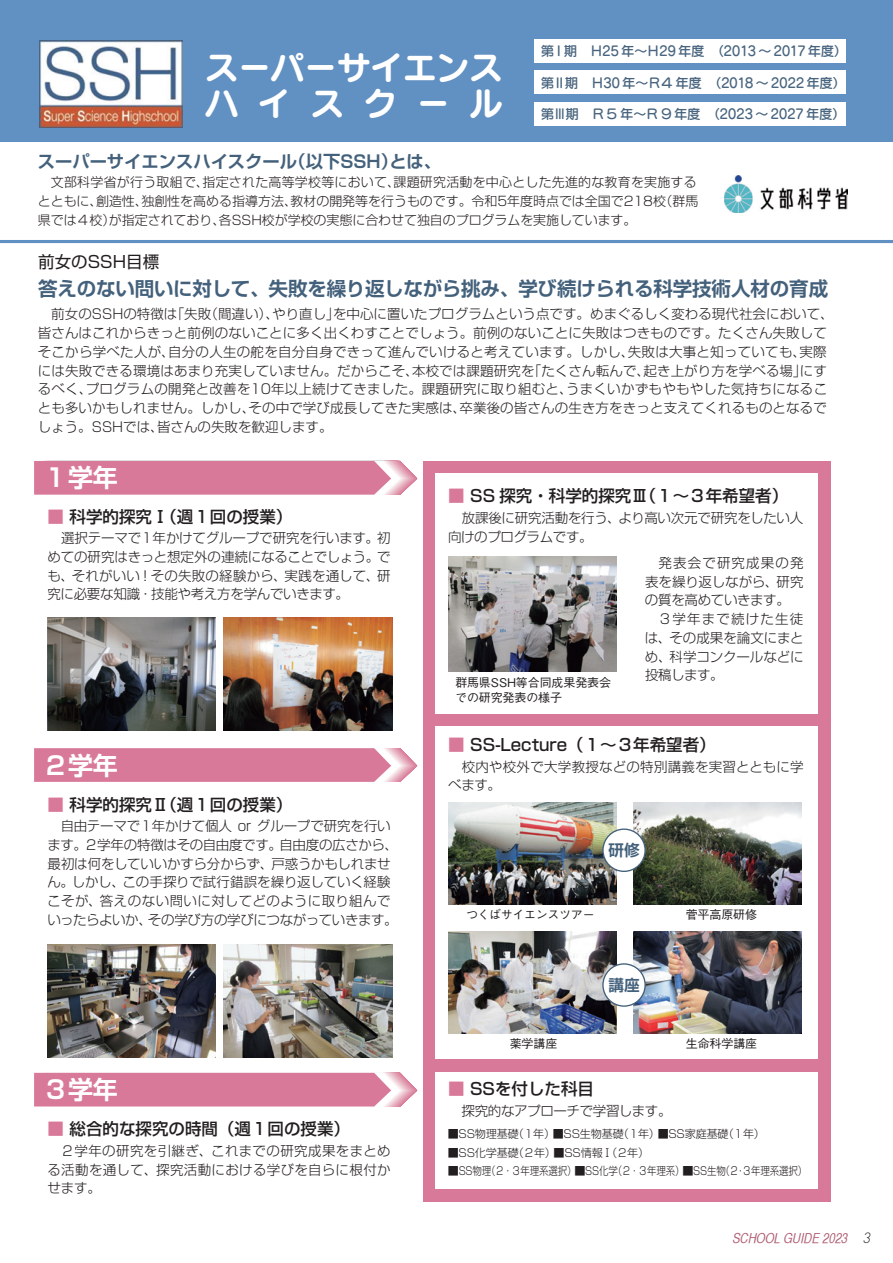
<style>
.page{position:relative;width:893px;height:1263px;background:#fff}
.page>*{position:absolute;margin:0;border:0;box-sizing:border-box;transform-origin:0 0}
.t1{font:33.15px/36px "Seurat Pro B";color:#fff}
.t2{font:700 25.05px "Shin Go Pro De";color:#fff}
.t3{font:700 19.5px "Shin Go Pro De";letter-spacing:-.01em;color:#44617c}
.t4{font:700 17.25px "Shin Go Pro De";color:#44617c}
.t5{font:500 16.5px "Shin Go Pro";color:#231f20}
.t6{font:16.5px "Shin Go Pro";color:#231f20}
.t7{font:700 15.6px "Shin Go Pro De";color:#44617c}
.t8{font:13.8px "Helvetica CY Oblique";color:#af5e73}
.t9{font:300 13.5px/18.8px "Shin Go Pro";letter-spacing:.01em;color:#231f20}
.t10{font:300 13.5px/18.8px "Shin Go Pro";letter-spacing:-.015em;color:#231f20}
.t11{font:13.5px "Seurat Pro DB";letter-spacing:-.035em;color:#48647e}
.t12{font:300 13.5px/18.8px "Shin Go Pro";letter-spacing:-.02em;color:#231f20}
.t13{font:13.5px "Seurat Pro DB";letter-spacing:-.06em;color:#48647e}
.t14{font:300 13.5px "Shin Go Pro";letter-spacing:-.025em;color:#231f20}
.t15{font:300 12.9px/18.8px "Shin Go Pro";color:#231f20}
.t16{font:500 12px/15px "Gothic BBB Pr 5";letter-spacing:-.01em;color:#231f20}
.t17{font:300 11.1px "Shin Go Pro";letter-spacing:-.02em;color:#231f20}
.s1{color:#d97999}
.s2{font-family:"Futura";font-weight:300;font-style:italic;color:#231f20}
</style>
<div class="page">
<div style="left:423px;top:461px;width:407px;height:740px;background:#d97999"></div>
<div style="left:435px;top:473px;width:383px;height:241px;background:#fff"></div>
<div style="left:435px;top:1072px;width:383px;height:117px;background:#fff"></div>
<div style="left:435px;top:726px;width:383px;height:333px;background:#fff"></div>
<svg style="left:34px;top:461px;width:383px;height:34px;background:#db82a0"></svg>
<hr style="left:0;top:240px;width:893px;height:3px;background:#6190c2">
<div style="left:0;top:0;width:893px;height:142px;background:#6190c2"></div>
<div style="left:534px;top:39px;width:312px;height:23px;background:#fff"></div>
<div style="left:534px;top:70px;width:312px;height:24px;background:#fff"></div>
<div style="left:534px;top:102px;width:312px;height:23px;background:#fff"></div>
<img style="left:142px;top:40px;width:41px;height:87px">
<img style="left:724px;top:176px;width:123px;height:36px">
<svg style="left:34px;top:748px;width:383px;height:34px;background:#db82a0"></svg>
<img style="left:48px;top:617px;width:168px;height:113px">
<img style="left:224px;top:617px;width:168px;height:113px">
<img style="left:449px;top:557px;width:168px;height:115px">
<img style="left:449px;top:802px;width:168px;height:103px">
<svg style="left:34px;top:1073px;width:383px;height:33px;background:#db819f"></svg>
<img style="left:48px;top:945px;width:168px;height:112px">
<img style="left:224px;top:945px;width:168px;height:112px">
<img style="left:633px;top:802px;width:169px;height:103px">
<img style="left:449px;top:931px;width:168px;height:103px">
<img style="left:633px;top:931px;width:169px;height:103px">
<div style="left:603px;top:829px;width:42px;height:42px;background:#fff;border-radius:50%"></div>
<div style="left:602px;top:828px;width:44px;height:44px;border:1px solid #44617c;border-radius:50%"></div>
<div style="left:603px;top:964px;width:42px;height:42px;background:#fff;border-radius:50%"></div>
<div style="left:602px;top:963px;width:44px;height:44px;border:1px solid #44617c;border-radius:50%"></div>
<svg style="left:39px;top:40px;width:103px;height:88px;background:#c4b7b8"></svg>
<h1 class="t1" style="left:205px;top:48px;width:299px">スーパーサイエンスハイスクール</h1>
<p class="t13" style="left:541px;top:42px;width:308px">第Ⅰ期　Ｈ25 年～Ｈ29 年度　（2013 ～ 2017 年度）</p>
<p class="t11" style="left:541px;top:74px;width:307px">第Ⅱ期　Ｈ30 年～Ｒ４年度　（2018 ～ 2022 年度）</p>
<p class="t11" style="left:541px;top:105px;width:306px">第Ⅲ期　Ｒ５年～Ｒ９年度　（2023 ～ 2027 年度）</p>
<p class="t4" style="left:38px;top:147px;width:405px">スーパーサイエンスハイスクール（以下SSH）とは、</p>
<p class="t15" style="left:38px;top:171px;width:662px">　文部科学省が行う取組で、指定された高等学校等において、課題研究活動を中心とした先進的な教育を実施するとともに、創造性、独創性を高める指導方法、教材の開発等を行うものです。令和5年度時点では全国で218校（群馬県では４校）が指定されており、各SSH校が学校の実態に合わせて独自のプログラムを実施しています。</p>
<p class="t6" style="left:38px;top:249px;width:122px">前女のSSH目標</p>
<h3 class="t3" style="left:38px;top:272px;width:791px">答えのない問いに対して、失敗を繰り返しながら挑み、学び続けられる科学技術人材の育成</h3>
<p class="t9" style="left:38px;top:303px;width:797px">　前女のSSHの特徴は「失敗（間違い）、やり直し」を中心に置いたプログラムという点です。めまぐるしく変わる現代社会において、皆さんはこれからきっと前例のないことに多く出くわすことでしょう。前例のないことに失敗はつきものです。たくさん失敗してそこから学べた人が、自分の人生の舵を自分自身できって進んでいけると考えています。しかし、失敗は大事と知っていても、実際には失敗できる環境はあまり充実していません。だからこそ、本校では課題研究を「たくさん転んで、起き上がり方を学べる場」にするべく、プログラムの開発と改善を10年以上続けてきました。課題研究に取り組むと、うまくいかずもやもやした気持ちになることも多いかもしれません。しかし、その中で学び成長してきた実感は、卒業後の皆さんの生き方をきっと支えてくれるものとなるでしょう。SSHでは、皆さんの失敗を歓迎します。</p>
<h2 class="t2" style="left:43px;top:457px;width:76px">１学年</h2>
<p class="t5" style="left:48px;top:503px;width:246px"><span class="s1">■</span> 科学的探究Ⅰ（週１回の授業）</p>
<p class="t9" style="left:47px;top:527px;width:345px;text-align:justify">　選択テーマで１年かけてグループで研究を行います。初めての研究はきっと想定外の連続になることでしょう。でも、それがいい！その失敗の経験から、実践を通して、研究に必要な知識・技能や考え方を学んでいきます。</p>
<h2 class="t2" style="left:43px;top:744px;width:76px">２学年</h2>
<p class="t5" style="left:48px;top:791px;width:246px"><span class="s1">■</span> 科学的探究Ⅱ（週１回の授業）</p>
<p class="t10" style="left:47px;top:815px;width:352px">　自由テーマで１年かけて個人 or グループで研究を行います。２学年の特徴はその自由度です。自由度の広さから、最初は何をしていいかすら分からず、戸惑うかもしれません。しかし、この手探りで試行錯誤を繰り返していく経験こそが、答えのない問いに対してどのように取り組んでいったらよいか、その学び方の学びにつながっていきます。</p>
<h2 class="t2" style="left:43px;top:1069px;width:76px">３学年</h2>
<p class="t5" style="left:48px;top:1115px;width:304px"><span class="s1">■</span> 総合的な探究の時間（週１回の授業）</p>
<p class="t9" style="left:48px;top:1140px;width:345px;text-align:justify;text-indent:13px">２学年の研究を引継ぎ、これまでの研究成果をまとめる活動を通して、探究活動における学びを自らに根付かせます。</p>
<p class="t5" style="left:448px;top:482px;width:341px"><span class="s1">■</span> SS 探究・科学的探究Ⅲ（１～３年希望者）</p>
<p class="t12" style="left:448px;top:507px;width:357px">　放課後に研究活動を行う、より高い次元で研究をしたい人向けのプログラムです。</p>
<p class="t9" style="left:645px;top:552px;width:160px">　発表会で研究成果の発表を繰り返しながら、研究の質を高めていきます。　３学年まで続けた生徒は、その成果を論文にまとめ、科学コンクールなどに投稿します。</p>
<p class="t16" style="left:455px;top:674px;width:157px">群馬県SSH等合同成果発表会での研究発表の様子</p>
<p class="t5" style="left:448px;top:731px;width:269px"><span class="s1">■</span> SS-Lecture（１～３年希望者）</p>
<p class="t9" style="left:448px;top:755px;width:357px">　校内や校外で大学教授などの特別講義を実習とともに学べます。</p>
<p class="t7" style="left:608px;top:837px;width:33px">研修</p>
<p class="t16" style="left:466px;top:906px;width:130px">つくばサイエンスツアー</p>
<p class="t16" style="left:686px;top:906px;width:73px">菅平高原研修</p>
<p class="t7" style="left:608px;top:972px;width:33px">講座</p>
<p class="t16" style="left:510px;top:1035px;width:49px">薬学講座</p>
<p class="t16" style="left:686px;top:1035px;width:73px">生命科学講座</p>
<p class="t5" style="left:448px;top:1075px;width:148px"><span class="s1">■</span> SSを付した科目</p>
<p class="t14" style="left:448px;top:1100px;width:225px">　探究的なアプローチで学習します。</p>
<p class="t17" style="left:448px;top:1124px;width:319px">■SS物理基礎（１年）■SS生物基礎（１年）■SS家庭基礎（１年）</p>
<p class="t17" style="left:448px;top:1143px;width:203px">■SS化学基礎（２年）■SS情報Ⅰ（２年）</p>
<p class="t17" style="left:448px;top:1162px;width:361px">■SS物理（２・３年理系選択）■SS化学（２・３年理系）■SS生物（２・３年理系選択）</p>
<p class="t8" style="left:733px;top:1230px;width:139px">SCHOOL GUIDE 2023 <span class="s2">3</span></p>
</div>
